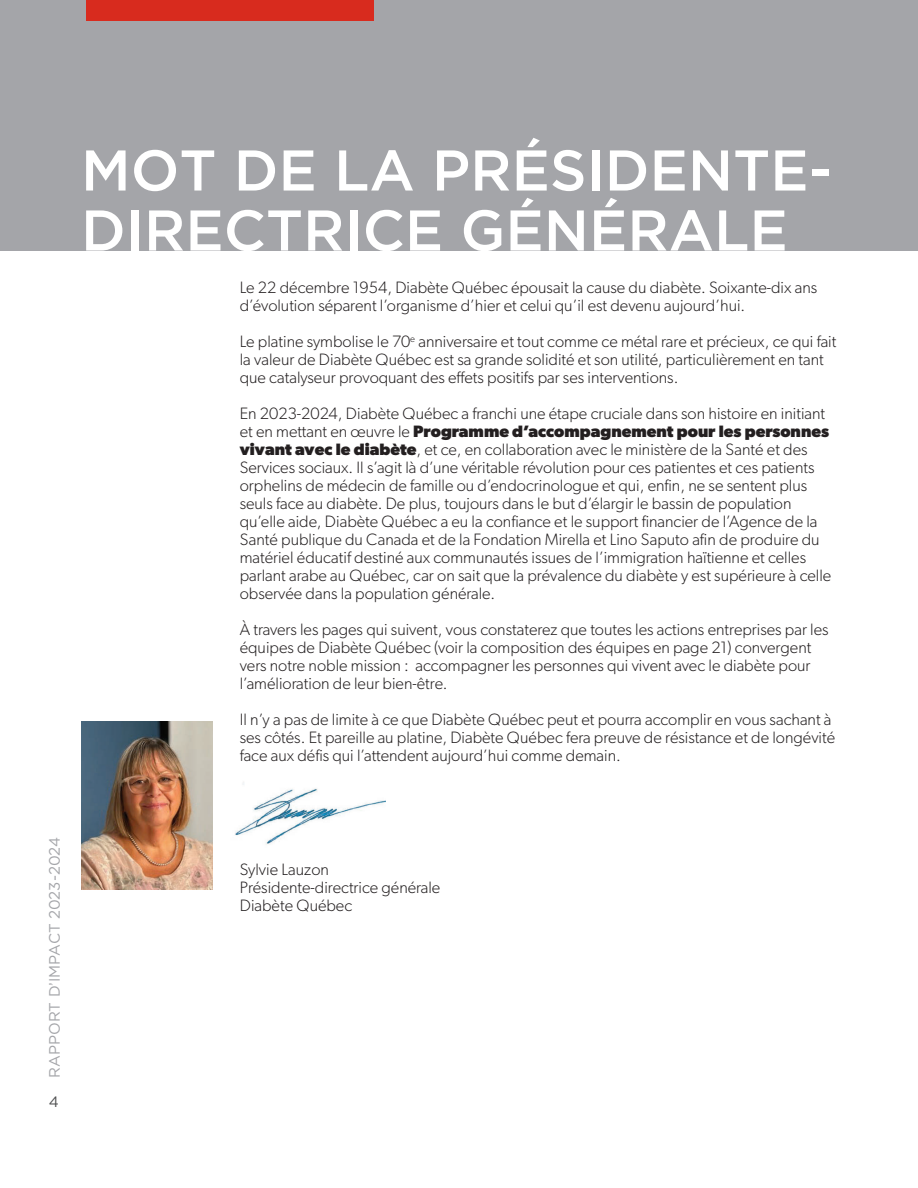
<style>
.page{position:relative;width:918px;height:1188px;background:#fff}
.page>*{position:absolute;margin:0;border:0;box-sizing:border-box;transform-origin:0 0}
.t1{font:500 57.3px/60px "Gotham HTF";color:#fff}
.t2{font:300 16.5px/18px "Gibson";color:#231f20}
.t3{font:15px "Gotham";color:#a4a5a9}
.t4{font:15px "Gotham";color:#4e4f50}
.s1{font-weight:700}
</style>
<div class="page">
<div style="left:0;top:0;width:918px;height:250px;background:#a4a5a9"></div>
<div style="left:86px;top:0;width:287px;height:21px;background:#d82b1e"></div>
<img style="left:235px;top:782px;width:150px;height:63px">
<img style="left:81px;top:721px;width:132px;height:169px">
<h1 class="t1" style="left:81px;top:139px;width:752px">MOT DE LA PRÉSIDENTE-<br>DIRECTRICE GÉNÉRALE</h1>
<p class="t2" style="left:240px;top:278px;width:579px">Le 22 décembre 1954, Diabète Québec épousait la cause du diabète. Soixante-dix ans d’évolution séparent l’organisme d’hier et celui qu’il est devenu aujourd’hui.</p>
<p class="t2" style="left:240px;top:332px;width:598px">Le platine symbolise le 70<sup>e</sup> anniversaire et tout comme ce métal rare et précieux, ce qui fait la valeur de Diabète Québec est sa grande solidité et son utilité, particulièrement en tant que catalyseur provoquant des effets positifs par ses interventions.</p>
<p class="t2" style="left:240px;top:404px;width:593px">En 2023-2024, Diabète Québec a franchi une étape cruciale dans son histoire en initiant et en mettant en œuvre le <span class="s1">Programme d’accompagnement pour les personnes vivant avec le diabète</span>, et ce, en collaboration avec le ministère de la Santé et des Services sociaux. Il s’agit là d’une véritable révolution pour ces patientes et ces patients orphelins de médecin de famille ou d’endocrinologue et qui, enfin, ne se sentent plus seuls face au diabète. De plus, toujours dans le but d’élargir le bassin de population qu’elle aide, Diabète Québec a eu la confiance et le support financier de l’Agence de la Santé publique du Canada et de la Fondation Mirella et Lino Saputo afin de produire du matériel éducatif destiné aux communautés issues de l’immigration haïtienne et celles parlant arabe au Québec, car on sait que la prévalence du diabète y est supérieure à celle observée dans la population générale.</p>
<p class="t2" style="left:240px;top:620px;width:590px">À travers les pages qui suivent, vous constaterez que toutes les actions entreprises par les équipes de Diabète Québec (voir la composition des équipes en page 21) convergent vers notre noble mission : accompagner les personnes qui vivent avec le diabète pour l’amélioration de leur bien-être.</p>
<p class="t2" style="left:240px;top:710px;width:597px">Il n’y a pas de limite à ce que Diabète Québec peut et pourra accomplir en vous sachant à ses côtés. Et pareille au platine, Diabète Québec fera preuve de résistance et de longévité face aux défis qui l’attendent aujourd’hui comme demain.</p>
<p class="t3" style="left:45px;top:1078px;width:242px;rotate:-90deg">RAPPORT D’IMPACT 2023-2024</p>
<p class="t4" style="left:49px;top:1092px;width:12px">4</p>
<p class="t2" style="left:240px;top:860px;width:202px">Sylvie Lauzon<br>Présidente-directrice générale<br>Diabète Québec</p>
</div>
